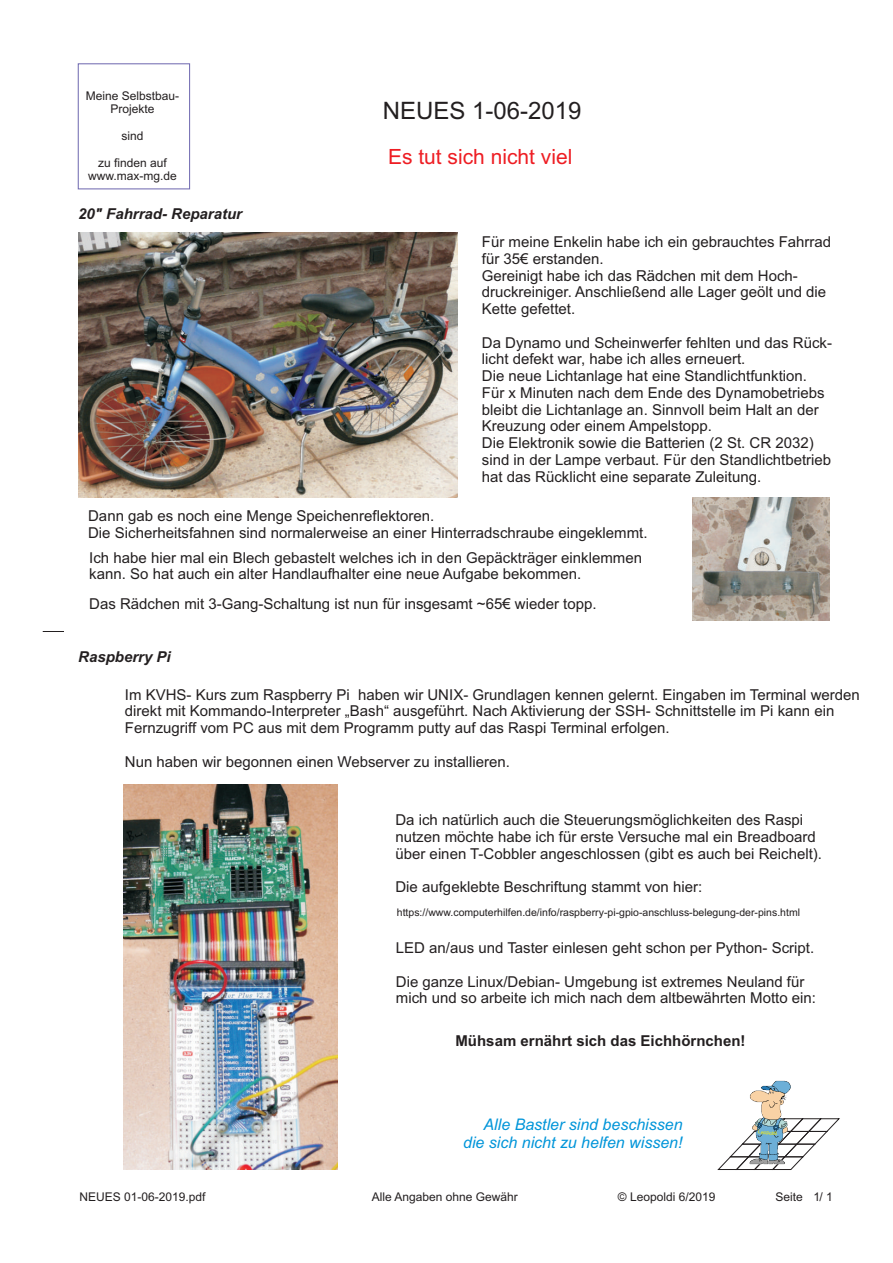
<style>
.page{position:relative;width:893px;height:1263px;background:#fff}
.page>*{position:absolute;margin:0;border:0;box-sizing:border-box;transform-origin:0 0}
.t1{font:24px "Arial";color:#231f20}
.t2{font:21px "Arial";color:#ee1d23}
.t3{font:italic 16.05px/17.9px "Arial";color:#0095d9;text-align:right}
.t4{font:15px/16.8px "Arial";color:#231f20}
.t5{font:700 15px "Arial";color:#231f20}
.t6{font:italic 700 15px "Arial";color:#231f20}
.t7{font:12px/13.4px "Arial";color:#231f20;text-align:center}
.t8{font:10.5px "Arial";color:#231f20}
</style>
<div class="page">
<svg style="left:43px;top:631px;width:21px;height:1px"></svg>
<div style="left:78px;top:63px;width:112px;height:126px;border:1px solid #756fb3"></div>
<img style="left:78px;top:233px;width:380px;height:264px">
<img style="left:693px;top:497px;width:136px;height:124px">
<img style="left:750px;top:1080px;width:41px;height:38px">
<img style="left:123px;top:784px;width:214px;height:385px">
<svg style="left:718px;top:1118px;width:122px;height:52px"></svg>
<p class="t7" style="left:86px;top:90px;width:95px">Meine Selbstbau-<br>Projekte</p>
<p class="t7" style="left:122px;top:130px;width:24px">sind</p>
<p class="t7" style="left:88px;top:157px;width:90px">zu finden auf www.max-mg.de</p>
<p class="t6" style="left:78px;top:208px;width:165px">20" Fahrrad- Reparatur</p>
<h1 class="t1" style="left:383px;top:102px;width:200px">NEUES 1-06-2019</h1>
<h2 class="t2" style="left:388px;top:149px;width:186px">Es tut sich nicht viel</h2>
<p class="t4" style="left:482px;top:235px;width:351px">Für meine Enkelin habe ich ein gebrauchtes Fahrrad für 35€ erstanden.<br>Gereinigt habe ich das Rädchen mit dem Hoch&shy;druckreiniger. Anschließend alle Lager geölt und die Kette gefettet.</p>
<p class="t4" style="left:482px;top:335px;width:352px">Da Dynamo und Scheinwerfer fehlten und das Rück&shy;licht defekt war, habe ich alles erneuert.<br>Die neue Lichtanlage hat eine Standlichtfunktion.<br>Für x Minuten nach dem Ende des Dynamobetriebs bleibt die Lichtanlage an. Sinnvoll beim Halt an der Kreuzung oder einem Ampelstopp.<br>Die Elektronik sowie die Batterien (2 St. CR 2032) sind in der Lampe verbaut. Für den Standlichtbetrieb hat das Rücklicht eine separate Zuleitung.</p>
<p class="t4" style="left:88px;top:509px;width:561px">Dann gab es noch eine Menge Speichenreflektoren.<br>Die Sicherheitsfahnen sind normalerweise an einer Hinterradschraube eingeklemmt.</p>
<p class="t4" style="left:89px;top:550px;width:554px">Ich habe hier mal ein Blech gebastelt welches ich in den Gepäckträger einklemmen kann. So hat auch ein alter Handlaufhalter eine neue Aufgabe bekommen.</p>
<p class="t4" style="left:89px;top:597px;width:509px">Das Rädchen mit 3-Gang-Schaltung ist nun für insgesamt ~65€ wieder topp.</p>
<p class="t6" style="left:78px;top:651px;width:94px">Raspberry Pi</p>
<p class="t4" style="left:125px;top:687px;width:737px">Im KVHS- Kurs zum Raspberry Pi haben wir UNIX- Grundlagen kennen gelernt. Eingaben im Terminal werden direkt mit Kommando-Interpreter „Bash“ ausgeführt. Nach Aktivierung der SSH- Schnittstelle im Pi kann ein<br>Fernzugriff vom PC aus mit dem Programm putty auf das Raspi Terminal erfolgen.</p>
<p class="t4" style="left:125px;top:754px;width:386px">Nun haben wir begonnen einen Webserver zu installieren.</p>
<p class="t4" style="left:395px;top:813px;width:428px">Da ich natürlich auch die Steuerungsmöglichkeiten des Raspi nutzen möchte habe ich für erste Versuche mal ein Breadboard über einen T-Cobbler angeschlossen (gibt es auch bei Reichelt).</p>
<p class="t4" style="left:395px;top:880px;width:308px">Die aufgeklebte Beschriftung stammt von hier:</p>
<p class="t8" style="left:397px;top:909px;width:405px">https://www.computerhilfen.de/info/raspberry-pi-gpio-anschluss-belegung-der-pins.html</p>
<p class="t4" style="left:396px;top:941px;width:420px">LED an/aus und Taster einlesen geht schon per Python- Script.</p>
<p class="t4" style="left:396px;top:974px;width:422px">Die ganze Linux/Debian- Umgebung ist extremes Neuland für mich und so arbeite ich mich nach dem altbewährten Motto ein:</p>
<p class="t5" style="left:455px;top:1035px;width:292px">Mühsam ernährt sich das Eichhörnchen!</p>
<p class="t3" style="left:463px;top:1117px;width:221px">Alle Bastler sind beschissen die sich nicht zu helfen wissen!</p>
<p class="t7" style="left:80px;top:1191px;width:128px">NEUES 01-06-2019.pdf</p>
<p class="t7" style="left:372px;top:1191px;width:148px">Alle Angaben ohne Gewähr</p>
<p class="t7" style="left:618px;top:1191px;width:99px">© Leopoldi 6/2019</p>
<p class="t7" style="left:775px;top:1191px;width:29px">Seite</p>
<p class="t7" style="left:814px;top:1191px;width:21px">1/ 1</p>
</div>
